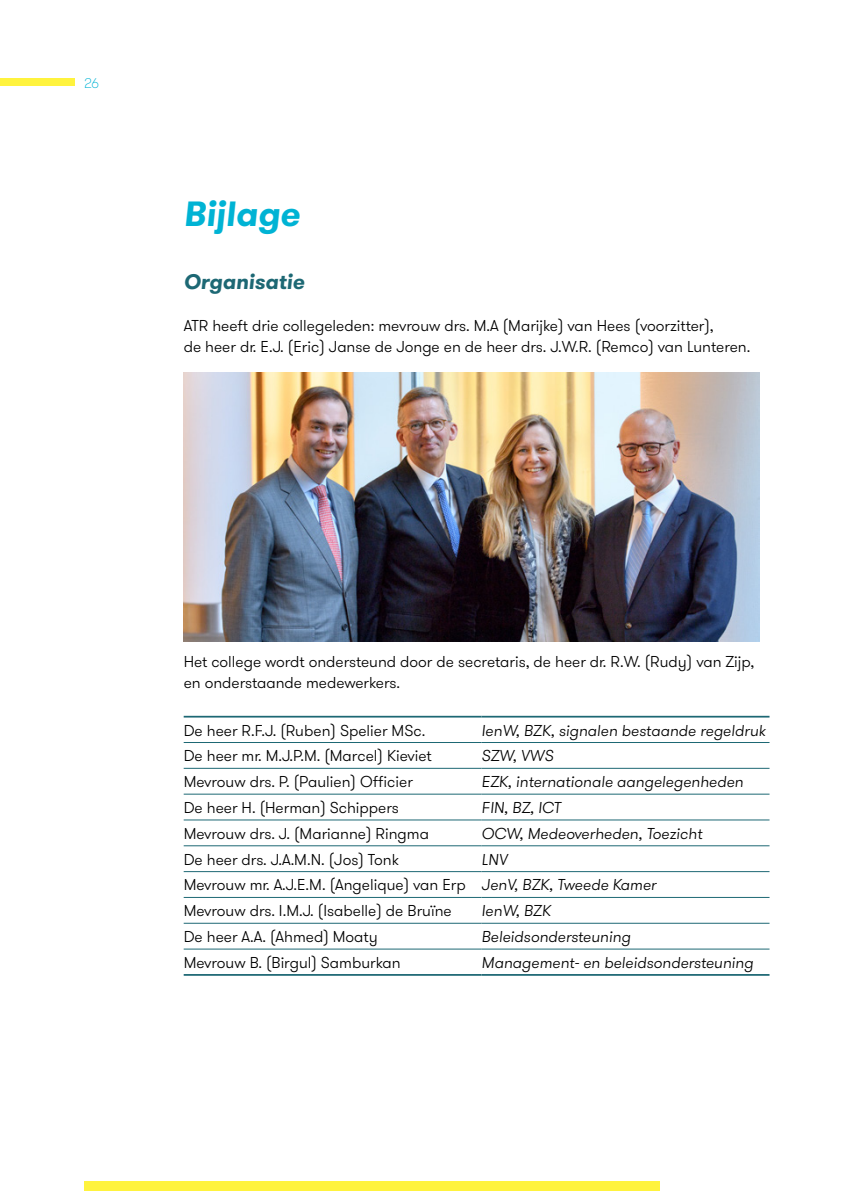
<style>
.page{position:relative;width:844px;height:1191px;background:#fff}
.page>*{position:absolute;margin:0;border:0;box-sizing:border-box;transform-origin:0 0}
.t1{font:italic 700 35px "GT Walsheim";color:#00b3d4}
.t2{font:italic 700 21px "GT Walsheim";color:#1d6874}
.t3{font:300 15.75px/21px "GT Walsheim";color:#000}
.t4{font:italic 300 15.75px "GT Walsheim";color:#000}
.t5{font:100 14px "GT Walsheim";color:#00b3d4}
.s1{font-style:italic}
</style>
<div class="page">
<div style="left:0;top:79px;width:74px;height:7px;background:#fff33e"></div>
<div style="left:84px;top:1181px;width:576px;height:10px;background:#fff33e"></div>
<hr style="left:184px;top:768px;width:297px;height:1px;background:#1d6874">
<hr style="left:481px;top:768px;width:288px;height:1px;background:#1d6874">
<hr style="left:184px;top:794px;width:297px;height:1px;background:#1d6874">
<hr style="left:481px;top:794px;width:288px;height:1px;background:#1d6874">
<hr style="left:184px;top:819px;width:297px;height:1px;background:#1d6874">
<hr style="left:481px;top:819px;width:288px;height:1px;background:#1d6874">
<hr style="left:184px;top:845px;width:297px;height:1px;background:#1d6874">
<hr style="left:481px;top:845px;width:288px;height:1px;background:#1d6874">
<hr style="left:184px;top:871px;width:297px;height:1px;background:#1d6874">
<hr style="left:481px;top:871px;width:288px;height:1px;background:#1d6874">
<hr style="left:184px;top:897px;width:297px;height:1px;background:#1d6874">
<hr style="left:481px;top:897px;width:288px;height:1px;background:#1d6874">
<hr style="left:184px;top:923px;width:297px;height:1px;background:#1d6874">
<hr style="left:481px;top:923px;width:288px;height:1px;background:#1d6874">
<hr style="left:184px;top:948px;width:297px;height:1px;background:#1d6874">
<hr style="left:481px;top:948px;width:288px;height:1px;background:#1d6874">
<hr style="left:184px;top:716px;width:297px;height:1px;background:#1d6874">
<hr style="left:481px;top:716px;width:288px;height:1px;background:#1d6874">
<hr style="left:184px;top:974px;width:297px;height:1px;background:#1d6874">
<hr style="left:481px;top:974px;width:288px;height:1px;background:#1d6874">
<hr style="left:184px;top:742px;width:297px;height:1px;background:#1d6874">
<hr style="left:481px;top:742px;width:288px;height:1px;background:#1d6874">
<img style="left:184px;top:373px;width:575px;height:268px">
<p class="t5" style="left:84px;top:74px;width:16px">26</p>
<h1 class="t1" style="left:184px;top:190px;width:118px">Bijlage</h1>
<h2 class="t2" style="left:184px;top:268px;width:122px">Organisatie</h2>
<p class="t3" style="left:184px;top:315px;width:568px">ATR heeft drie collegeleden: mevrouw drs. M.A (Marijke) van Hees (voorzitter),<br>de heer dr. E.J. (Eric) Janse de Jonge en de heer drs. J.W.R. (Remco) van Lunteren.</p>
<p class="t3" style="left:184px;top:651px;width:572px">Het college wordt ondersteund door de secretaris, de heer dr. R.W. (Rudy) van Zijp, en onderstaande medewerkers.</p>
<p class="t3" style="left:184px;top:720px;width:243px">De heer R.F.J. (Ruben) Spelier MSc.</p>
<p class="t4" style="left:481px;top:720px;width:285px">IenW, BZK, signalen bestaande regeldruk</p>
<p class="t3" style="left:184px;top:745px;width:249px">De heer mr. M.J.P.M. (Marcel) Kieviet</p>
<p class="t4" style="left:481px;top:746px;width:73px">SZW, VWS</p>
<p class="t3" style="left:184px;top:771px;width:231px">Mevrouw drs. P. (Paulien) Officier</p>
<p class="t4" style="left:481px;top:771px;width:263px">EZK, internationale aangelegenheden</p>
<p class="t3" style="left:184px;top:797px;width:217px">De heer H. (Herman) Schippers</p>
<p class="t4" style="left:481px;top:797px;width:81px">FIN, BZ, ICT</p>
<p class="t3" style="left:184px;top:823px;width:247px">Mevrouw drs. J. (Marianne) Ringma</p>
<p class="t4" style="left:481px;top:823px;width:222px">OCW, Medeoverheden, Toezicht</p>
<p class="t3" style="left:184px;top:849px;width:216px">De heer drs. J.A.M.N. (Jos) Tonk</p>
<p class="t3" style="left:184px;top:846px;width:474px;line-height:25.9px;text-indent:298px"><span class="s1">LNV<br></span>Mevrouw mr. A.J.E.M. (Angelique) van Erp <span class="s1">JenV, BZK, Tweede Kamer<br></span>Mevrouw drs. I.M.J. (Isabelle) de Bruïne</p>
<p class="t4" style="left:481px;top:901px;width:71px">IenW, BZK</p>
<p class="t3" style="left:184px;top:926px;width:195px">De heer A.A. (Ahmed) Moaty</p>
<p class="t4" style="left:481px;top:926px;width:150px">Beleidsondersteuning</p>
<p class="t3" style="left:184px;top:952px;width:218px">Mevrouw B. (Birgul) Samburkan</p>
<p class="t4" style="left:481px;top:952px;width:273px">Management- en beleidsondersteuning</p>
</div>
